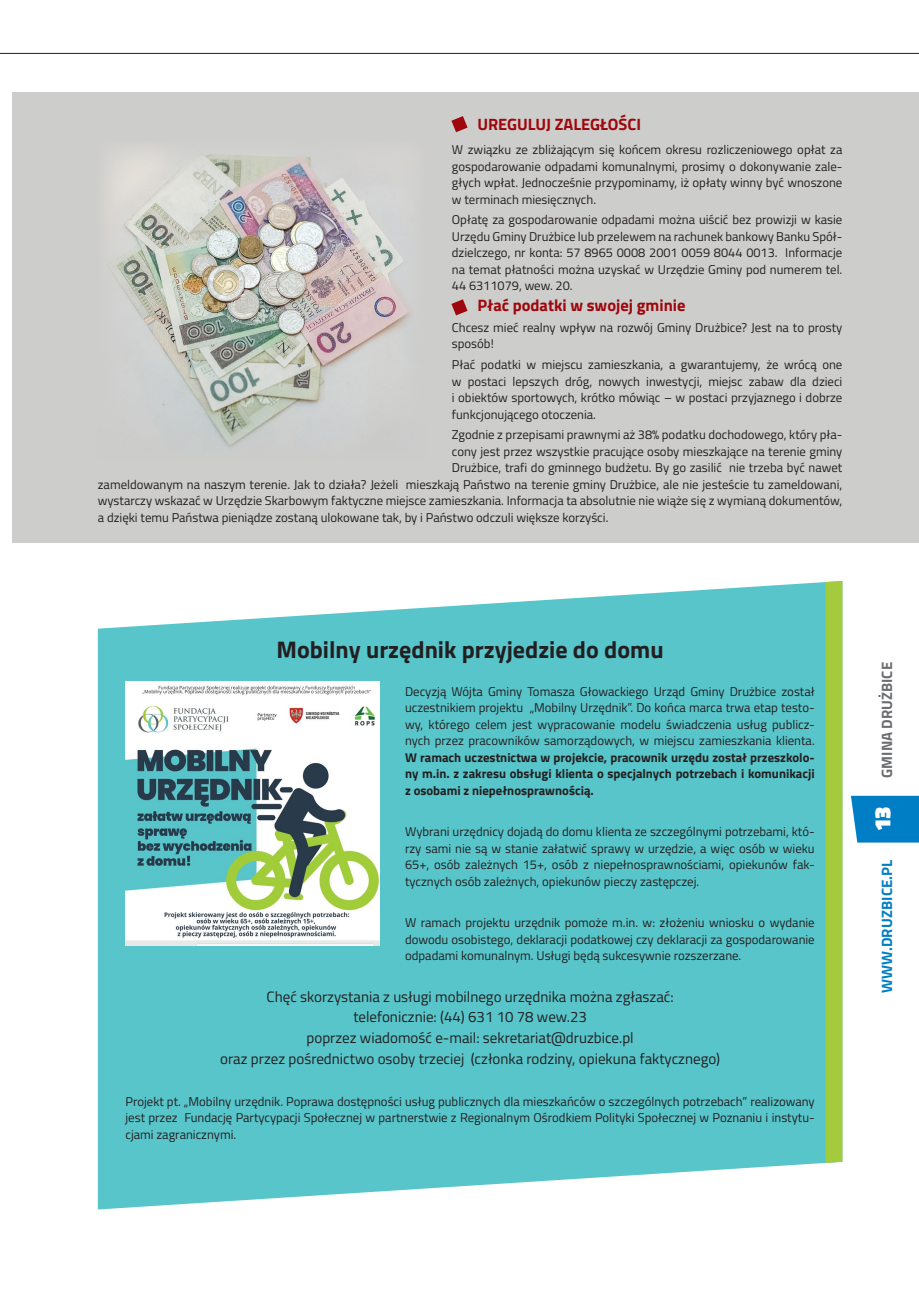
<style>
.page{position:relative;width:919px;height:1289px;background:#fff}
.page>*{position:absolute;margin:0;border:0;box-sizing:border-box;transform-origin:0 0}
.t1{font:700 24px "Titillium Web";color:#231f20}
.t2{font:900 22.5px "Titillium Web";color:#fff}
.t3{font:700 16.5px "Titillium Web";color:#9d070d}
.t4{font:700 16.35px "Titillium Web";color:#9d070d}
.t5{font:15px/20.7px "Titillium Web";color:#231f20;text-align:center}
.t6{font:700 15px "Titillium Web";letter-spacing:.01em;color:#007ec5}
.t7{font:700 15px "Titillium Web";color:#6c6d70}
.t8{font:12.75px/16.5px "Titillium Web";color:#231f20;text-align:justify}
.t9{font:700 12.75px/16.5px "Titillium Web";color:#231f20;text-align:justify}
</style>
<div class="page">
<div style="left:13px;top:92px;width:905px;height:450px;background:#cdcdcb"></div>
<svg style="left:98px;top:582px;width:741px;height:627px;background:#67cace"></svg>
<svg style="left:851px;top:795px;width:67px;height:47px;background:#0f85c8"></svg>
<hr style="left:0;top:53px;width:918px;height:1px;background:#231f20">
<img style="left:108px;top:150px;width:301px;height:297px">
<img style="left:125px;top:681px;width:254px;height:264px">
<div style="left:825px;top:581px;width:17px;height:581px;background:#a4cb3c"></div>
<svg style="left:451px;top:116px;width:16px;height:16px"></svg>
<svg style="left:451px;top:299px;width:16px;height:16px"></svg>
<p class="t4" style="left:477px;top:111px;width:165px">UREGULUJ ZALEGŁOŚCI</p>
<p class="t8" style="left:452px;top:141px;width:392px">W związku ze zbliżającym się końcem okresu rozliczeniowego opłat za gospodarowanie odpadami komunalnymi, prosimy o dokonywanie zale&shy;głych wpłat. Jednocześnie przypominamy, iż opłaty winny być wnoszone w terminach miesięcznych.</p>
<p class="t8" style="left:452px;top:211px;width:392px">Opłatę za gospodarowanie odpadami można uiścić bez prowizji w kasie Urzędu Gminy Drużbice lub przelewem na rachunek bankowy Banku Spół&shy;dzielczego, nr konta: 57 8965 0008 2001 0059 8044 0013. Informacje na temat płatności można uzyskać w Urzędzie Gminy pod numerem tel.<br>44 6311079, wew. 20.</p>
<p class="t3" style="left:477px;top:293px;width:210px">Płać podatki w swojej gminie</p>
<p class="t8" style="left:452px;top:318px;width:392px">Chcesz mieć realny wpływ na rozwój Gminy Drużbice? Jest na to prosty sposób!</p>
<p class="t8" style="left:452px;top:356px;width:392px">Płać podatki w miejscu zamieszkania, a gwarantujemy, że wrócą one w postaci lepszych dróg, nowych inwestycji, miejsc zabaw dla dzieci i obiektów sportowych, krótko mówiąc – w postaci przyjaznego i dobrze funkcjonującego otoczenia.</p>
<p class="t8" style="left:452px;top:426px;width:392px">Zgodnie z przepisami prawnymi aż 38% podatku dochodowego, który pła-</p>
<p class="t8" style="left:452px;top:442px;width:392px">cony jest przez wszystkie pracujące osoby mieszkające na terenie gminy</p>
<p class="t8" style="left:452px;top:459px;width:392px">Drużbice, trafi do gminnego budżetu. By go zasilić nie trzeba być nawet</p>
<p class="t8" style="left:98px;top:475px;width:746px">zameldowanym na naszym terenie. Jak to działa? Jeżeli mieszkają Państwo na terenie gminy Drużbice, ale nie jesteście tu zameldowani,</p>
<p class="t8" style="left:98px;top:492px;width:746px">wystarczy wskazać w Urzędzie Skarbowym faktyczne miejsce zamieszkania. Informacja ta absolutnie nie wiąże się z wymianą dokumentów,</p>
<p class="t8" style="left:98px;top:508px;width:512px">a dzięki temu Państwa pieniądze zostaną ulokowane tak, by i Państwo odczuli większe korzyści.</p>
<h1 class="t1" style="left:276px;top:631px;width:388px">Mobilny urzędnik przyjedzie do domu</h1>
<p class="t8" style="left:405px;top:682px;width:411px">Decyzją Wójta Gminy Tomasza Głowackiego Urząd Gminy Drużbice został uczestnikiem projektu „Mobilny Urzędnik”. Do końca marca trwa etap testo&shy;wy, którego celem jest wypracowanie modelu świadczenia usług publicz&shy;nych przez pracowników samorządowych, w miejscu zamieszkania klienta.</p>
<p class="t9" style="left:405px;top:748px;width:411px">W ramach uczestnictwa w projekcie, pracownik urzędu został przeszkolo&shy;ny m.in. z zakresu obsługi klienta o specjalnych potrzebach i komunikacji z osobami z niepełnosprawnością.</p>
<p class="t8" style="left:405px;top:822px;width:411px">Wybrani urzędnicy dojadą do domu klienta ze szczególnymi potrzebami, któ&shy;rzy sami nie są w stanie załatwić sprawy w urzędzie, a więc osób w wieku 65+, osób zależnych 15+, osób z niepełnosprawnościami, opiekunów fak&shy;tycznych osób zależnych, opiekunów pieczy zastępczej.</p>
<p class="t8" style="left:405px;top:913px;width:411px">W ramach projektu urzędnik pomoże m.in. w: złożeniu wniosku o wydanie dowodu osobistego, deklaracji podatkowej czy deklaracji za gospodarowanie odpadami komunalnym. Usługi będą sukcesywnie rozszerzane.</p>
<p class="t5" style="left:220px;top:985px;width:501px">Chęć skorzystania z usługi mobilnego urzędnika można zgłaszać:<br>telefonicznie: (44) 631 10 78 wew.23<br>poprzez wiadomość e-mail: sekretariat@druzbice.pl<br>oraz przez pośrednictwo osoby trzeciej (członka rodziny, opiekuna faktycznego)</p>
<p class="t8" style="left:125px;top:1092px;width:690px">Projekt pt. „Mobilny urzędnik. Poprawa dostępności usług publicznych dla mieszkańców o szczególnych potrzebach” realizowany jest przez Fundację Partycypacji Społecznej w partnerstwie z Regionalnym Ośrodkiem Polityki Społecznej w Poznaniu i instytu&shy;cjami zagranicznymi.</p>
<p class="t7" style="left:875px;top:777px;width:117px;rotate:-90deg">GMINA DRUŻBICE</p>
<h2 class="t2" style="left:866px;top:831px;width:26px;rotate:-90deg">13</h2>
<p class="t6" style="left:875px;top:993px;width:135px;rotate:-90deg">WWW.DRUZBICE.PL</p>
</div>
